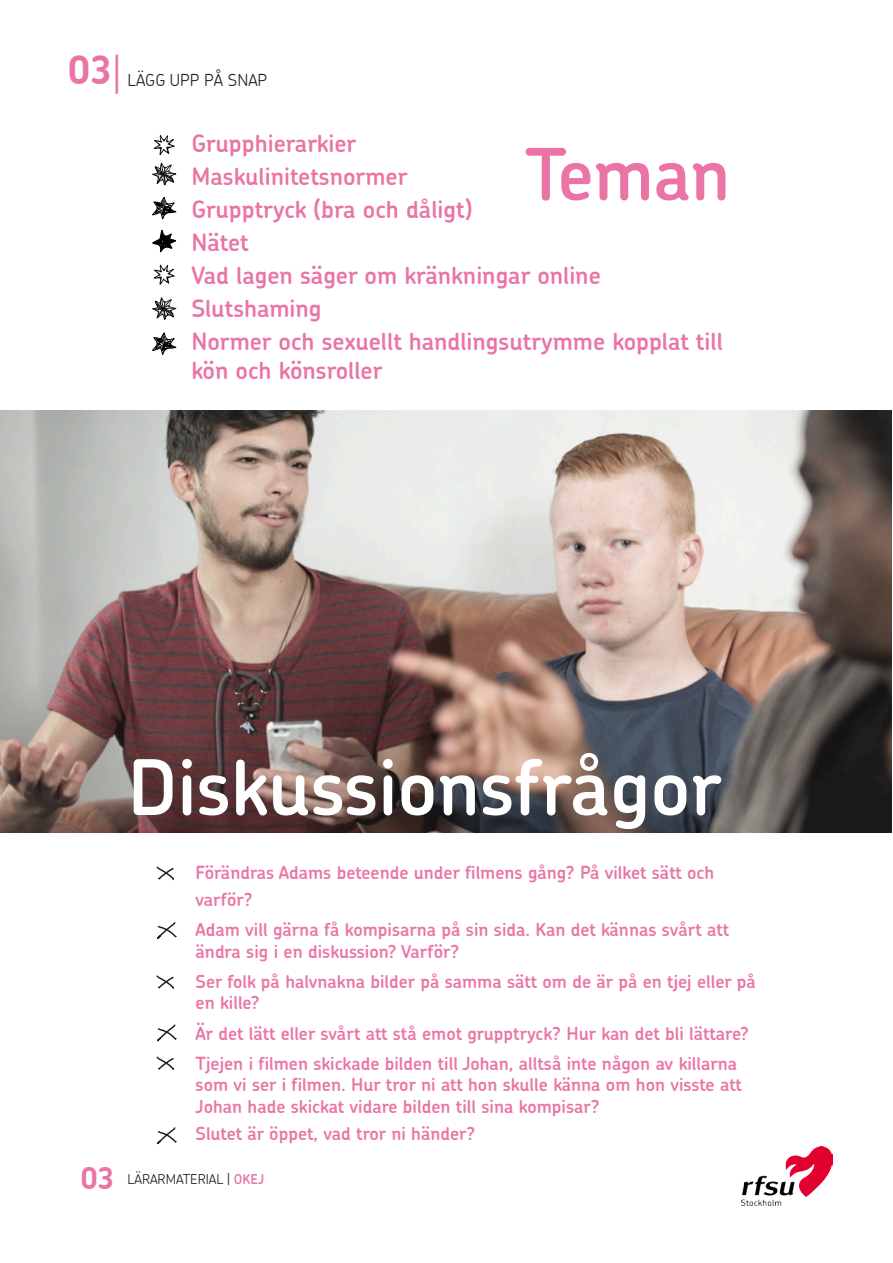
<style>
.page{position:relative;width:893px;height:1263px;background:#fff}
.page>*{position:absolute;margin:0;border:0;box-sizing:border-box;transform-origin:0 0}
.t1{font:600 76.65px "Chevin";color:#fff}
.t2{font:600 71.55px "Chevin";letter-spacing:-.005em;color:#ea74a5}
.t3{font:700 39px "Chevin";color:#ea74a5}
.t4{font:700 30px "Chevin";color:#ea74a5}
.t5{font:600 24px/28.8px "Chevin";color:#ea74a5}
.t6{font:600 18px/21.6px "Chevin";color:#ea74a5}
.t7{font:300 16.5px "Chevin";color:#231f20}
.t8{font:300 13.5px "Chevin";color:#231f20}
.s1{font-family:"Minion Pro";font-weight:400}
.s2{font-weight:600;color:#ea74a5}
</style>
<div class="page">
<img style="left:0;top:410px;width:892px;height:422px">
<img style="left:742px;top:1146px;width:91px;height:59px">
<svg style="left:156px;top:866px;width:18px;height:15px"></svg>
<svg style="left:156px;top:975px;width:18px;height:14px"></svg>
<svg style="left:156px;top:1056px;width:18px;height:15px"></svg>
<svg style="left:156px;top:922px;width:21px;height:17px"></svg>
<svg style="left:156px;top:1024px;width:21px;height:18px"></svg>
<svg style="left:156px;top:1127px;width:21px;height:18px"></svg>
<svg style="left:154px;top:135px;width:21px;height:20px"></svg>
<svg style="left:154px;top:265px;width:21px;height:20px"></svg>
<svg style="left:152px;top:163px;width:24px;height:22px"></svg>
<svg style="left:152px;top:197px;width:25px;height:22px"></svg>
<svg style="left:152px;top:230px;width:24px;height:22px"></svg>
<svg style="left:152px;top:297px;width:24px;height:23px"></svg>
<svg style="left:152px;top:332px;width:25px;height:23px"></svg>
<p class="t3" style="left:68px;top:45px;width:55px">03<span class="s1">|</span></p>
<p class="t7" style="left:128px;top:69px;width:141px">LÄGG UPP PÅ SNAP</p>
<p class="t5" style="left:191px;top:128px;width:166px">Grupphierarkier</p>
<p class="t5" style="left:191px;top:161px;width:218px">Maskulinitetsnormer</p>
<p class="t5" style="left:191px;top:194px;width:283px">Grupptryck (bra och dåligt)</p>
<p class="t5" style="left:191px;top:227px;width:59px">Nätet</p>
<p class="t5" style="left:191px;top:261px;width:411px">Vad lagen säger om kränkningar online</p>
<p class="t5" style="left:191px;top:294px;width:132px">Slutshaming</p>
<p class="t5" style="left:191px;top:327px;width:533px">Normer och sexuellt handlingsutrymme kopplat till kön och könsroller</p>
<p class="t2" style="left:525px;top:128px;width:207px">Teman</p>
<p class="t1" style="left:128px;top:737px;width:595px">Diskussionsfrågor</p>
<p class="t6" style="left:196px;top:859px;width:520px;line-height:27px">Förändras Adams beteende under filmens gång? På vilket sätt och varför?</p>
<p class="t6" style="left:196px;top:918px;width:535px">Adam vill gärna få kompisarna på sin sida. Kan det kännas svårt att ändra sig i en diskussion? Varför?</p>
<p class="t6" style="left:196px;top:970px;width:562px">Ser folk på halvnakna bilder på samma sätt om de är på en tjej eller på en kille?</p>
<p class="t6" style="left:196px;top:1022px;width:555px">Är det lätt eller svårt att stå emot grupptryck? Hur kan det bli lättare?</p>
<p class="t6" style="left:196px;top:1052px;width:548px">Tjejen i filmen skickade bilden till Johan, alltså inte någon av killarna som vi ser i filmen. Hur tror ni att hon skulle känna om hon visste att<br>Johan hade skickat vidare bilden till sina kompisar?</p>
<p class="t6" style="left:196px;top:1123px;width:281px">Slutet är öppet, vad tror ni händer?</p>
<p class="t4" style="left:81px;top:1159px;width:35px">03</p>
<p class="t8" style="left:128px;top:1171px;width:138px">LÄRARMATERIAL | <span class="s2">OKEJ</span></p>
</div>
